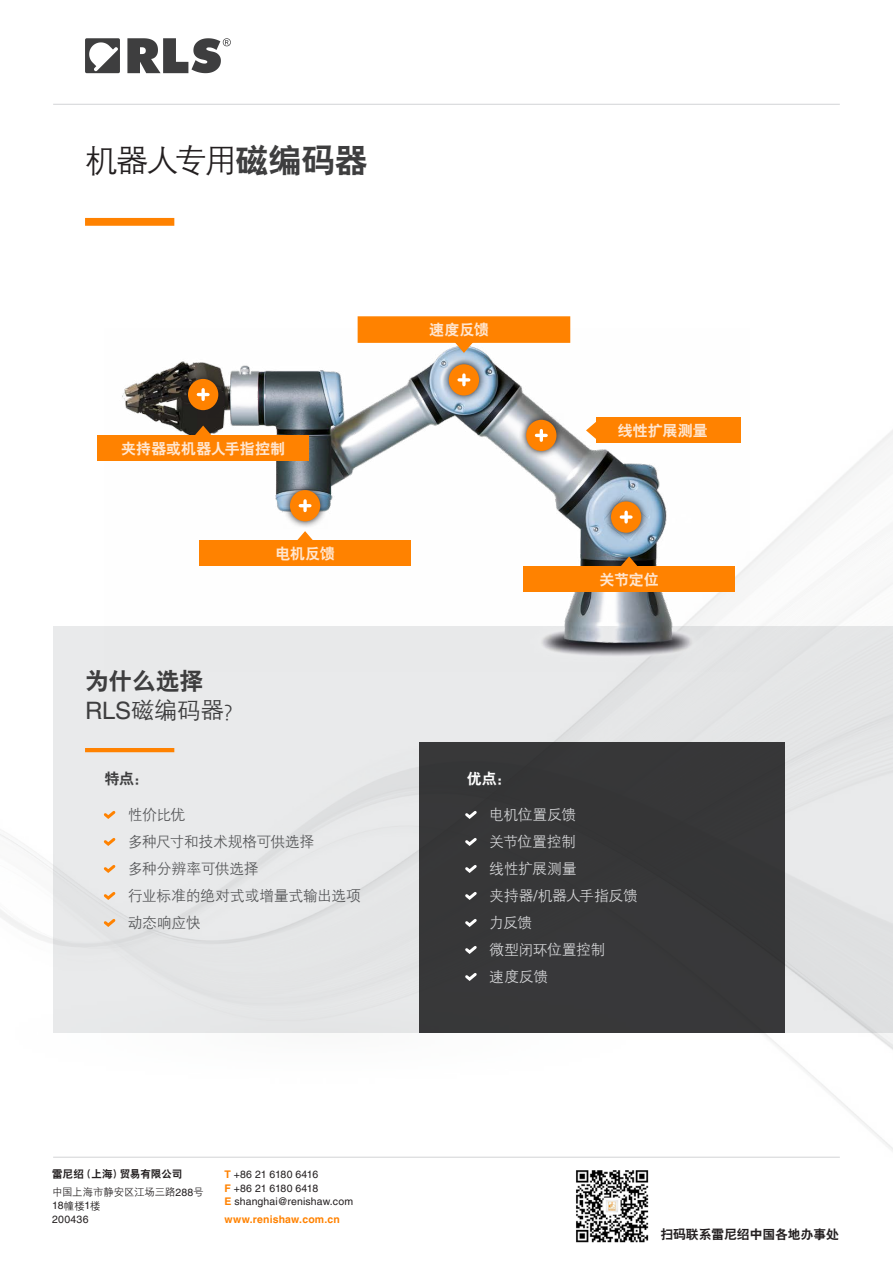
<style>
.page{position:relative;width:893px;height:1263px;background:#fff}
.page>*{position:absolute;margin:0;border:0;box-sizing:border-box;transform-origin:0 0}
.t1{font:33px "H Yg 2 gj";letter-spacing:-.085em;color:#231f20}
.t2{font:24px "H Yg 2 gj";color:#3e3e3f}
.t3{font:24px "H Yb 2 gj";letter-spacing:-.02em;color:#3e3e3f}
.t4{font:15px "H Yg 2 gj";letter-spacing:-.04em;color:#545557}
.t5{font:15px "H Yg 2 gj";letter-spacing:-.04em;color:#d5d6d8}
.t6{font:15px "H Yb 2 gj";color:#ffe6d0}
.t7{font:15px "H Yb 2 gj";color:#3e3e3f}
.t8{font:15px "H Yb 2 gj";color:#fff}
.t9{font:12.75px "H Yb 2 gj";color:#231f20}
.t10{font:10.5px/13.5px "Helvetica LT Pro";letter-spacing:.01em;color:#231f20}
.t11{font:700 10.5px "Helvetica LT Pro";letter-spacing:.015em;color:#ff8200}
.t12{font:10.5px "H Yg 2 gj";letter-spacing:-.02em;color:#231f20}
.t13{font:10.5px "H Yb 2 gj";letter-spacing:-.005em;color:#231f20}
.s1{font-family:"H Yb 2 gj";color:#3e3e3f}
.s2{font-family:"Helvetica LT Pro"}
.s3{font-family:"H Yg 2 gj"}
.s4{font-weight:700;color:#ff8200}
</style>
<div class="page">
<hr style="left:53px;top:104px;width:787px;height:1px;background:#d5d6d8">
<svg style="left:85px;top:38px;width:146px;height:35px"></svg>
<img style="left:0;top:430px;width:893px;height:727px">
<img style="left:576px;top:1170px;width:73px;height:73px">
<hr style="left:53px;top:1157px;width:787px;height:1px;background:#d5d6d8">
<div style="left:53px;top:626px;width:840px;height:406px;background:#e9eaeb"></div>
<div style="left:419px;top:742px;width:366px;height:290px;background:#373739"></div>
<div style="left:85px;top:218px;width:89px;height:8px;background:#ff8200"></div>
<hr style="left:85px;top:748px;width:89px;height:4px;background:#ff8200">
<img style="left:104px;top:328px;width:646px;height:343px">
<svg style="left:181px;top:372px;width:45px;height:46px"></svg>
<div style="left:188px;top:379px;width:30px;height:31px;background:#ff8200;border-radius:50%"></div>
<svg style="left:198px;top:390px;width:10px;height:9px"></svg>
<svg style="left:283px;top:483px;width:45px;height:46px"></svg>
<div style="left:290px;top:490px;width:30px;height:31px;background:#ff8200;border-radius:50%"></div>
<svg style="left:303px;top:501px;width:4px;height:10px"></svg>
<svg style="left:300px;top:504px;width:10px;height:3px"></svg>
<svg style="left:442px;top:357px;width:44px;height:46px"></svg>
<div style="left:449px;top:364px;width:30px;height:31px;background:#ff8200;border-radius:50%"></div>
<svg style="left:462px;top:375px;width:4px;height:10px"></svg>
<svg style="left:459px;top:378px;width:10px;height:4px"></svg>
<svg style="left:519px;top:413px;width:45px;height:45px"></svg>
<div style="left:526px;top:420px;width:30px;height:31px;background:#ff8200;border-radius:50%"></div>
<svg style="left:536px;top:431px;width:10px;height:9px"></svg>
<svg style="left:604px;top:494px;width:45px;height:46px"></svg>
<div style="left:611px;top:501px;width:30px;height:32px;background:#ff8200;border-radius:50%"></div>
<svg style="left:624px;top:512px;width:4px;height:10px"></svg>
<svg style="left:621px;top:515px;width:10px;height:4px"></svg>
<div style="left:98px;top:435px;width:211px;height:25px;background:#ff8200"></div>
<svg style="left:195px;top:426px;width:17px;height:9px"></svg>
<div style="left:199px;top:541px;width:212px;height:25px;background:#ff8200"></div>
<svg style="left:296px;top:531px;width:18px;height:10px"></svg>
<div style="left:524px;top:566px;width:211px;height:25px;background:#ff8200"></div>
<svg style="left:621px;top:556px;width:17px;height:10px"></svg>
<svg style="left:586px;top:422px;width:10px;height:17px"></svg>
<div style="left:358px;top:316px;width:212px;height:27px;background:#ff8200;border:2px solid #ff8200"></div>
<svg style="left:452px;top:340px;width:24px;height:14px"></svg>
<svg style="left:103px;top:811px;width:13px;height:8px"></svg>
<svg style="left:103px;top:838px;width:13px;height:8px"></svg>
<svg style="left:103px;top:865px;width:13px;height:8px"></svg>
<svg style="left:101px;top:892px;width:15px;height:10px"></svg>
<svg style="left:103px;top:919px;width:13px;height:8px"></svg>
<svg style="left:465px;top:811px;width:12px;height:8px"></svg>
<svg style="left:465px;top:838px;width:12px;height:8px"></svg>
<svg style="left:465px;top:865px;width:12px;height:8px"></svg>
<svg style="left:465px;top:892px;width:12px;height:8px"></svg>
<svg style="left:465px;top:919px;width:12px;height:8px"></svg>
<svg style="left:465px;top:946px;width:12px;height:8px"></svg>
<svg style="left:465px;top:973px;width:12px;height:8px"></svg>
<div style="left:596px;top:418px;width:144px;height:25px;background:#ff8200"></div>
<p class="t1" style="left:85px;top:144px;width:284px">机器人专用<span class="s1">磁编码器</span></p>
<p class="t6" style="left:121px;top:441px;width:165px">夹持器或机器人手指控制</p>
<p class="t3" style="left:85px;top:669px;width:120px">为什么选择</p>
<p class="t2" style="left:85px;top:698px;width:162px"><span class="s2">RLS</span>磁编码器？</p>
<p class="t6" style="left:275px;top:546px;width:61px">电机反馈</p>
<p class="t6" style="left:429px;top:322px;width:61px">速度反馈</p>
<p class="t6" style="left:618px;top:423px;width:91px">线性扩展测量</p>
<p class="t6" style="left:599px;top:572px;width:61px">关节定位</p>
<p class="t7" style="left:105px;top:771px;width:45px">特点：</p>
<p class="t8" style="left:467px;top:771px;width:46px">优点：</p>
<p class="t4" style="left:128px;top:807px;width:59px">性价比优</p>
<p class="t4" style="left:128px;top:834px;width:188px">多种尺寸和技术规格可供选择</p>
<p class="t4" style="left:128px;top:861px;width:132px">多种分辨率可供选择</p>
<p class="t4" style="left:128px;top:888px;width:235px">行业标准的绝对式或增量式输出选项</p>
<p class="t4" style="left:128px;top:915px;width:74px">动态响应快</p>
<p class="t5" style="left:489px;top:807px;width:89px">电机位置反馈</p>
<p class="t5" style="left:489px;top:834px;width:88px">关节位置控制</p>
<p class="t5" style="left:489px;top:861px;width:89px">线性扩展测量</p>
<p class="t5" style="left:489px;top:888px;width:150px">夹持器<span class="s2">/</span>机器人手指反馈</p>
<p class="t5" style="left:489px;top:915px;width:44px">力反馈</p>
<p class="t5" style="left:489px;top:942px;width:118px">微型闭环位置控制</p>
<p class="t5" style="left:489px;top:969px;width:60px">速度反馈</p>
<p class="t13" style="left:52px;top:1169px;width:132px">雷尼绍（上海）贸易有限公司</p>
<p class="t12" style="left:52px;top:1187px;width:153px">中国上海市静安区江场三路<span class="s2">288</span>号</p>
<p class="t10" style="left:52px;top:1199px;width:49px">18<span class="s3">幢楼</span>1<span class="s3">楼<br></span>200436</p>
<p class="t10" style="left:224px;top:1168px;width:130px"><span class="s4">T</span> +86 21 6180 6416<br><span class="s4">F</span> +86 21 6180 6418<br><span class="s4">E</span> shanghai@renishaw.com</p>
<p class="t11" style="left:224px;top:1213px;width:117px">www.renishaw.com.cn</p>
<p class="t9" style="left:660px;top:1228px;width:180px">扫码联系雷尼绍中国各地办事处</p>
</div>
